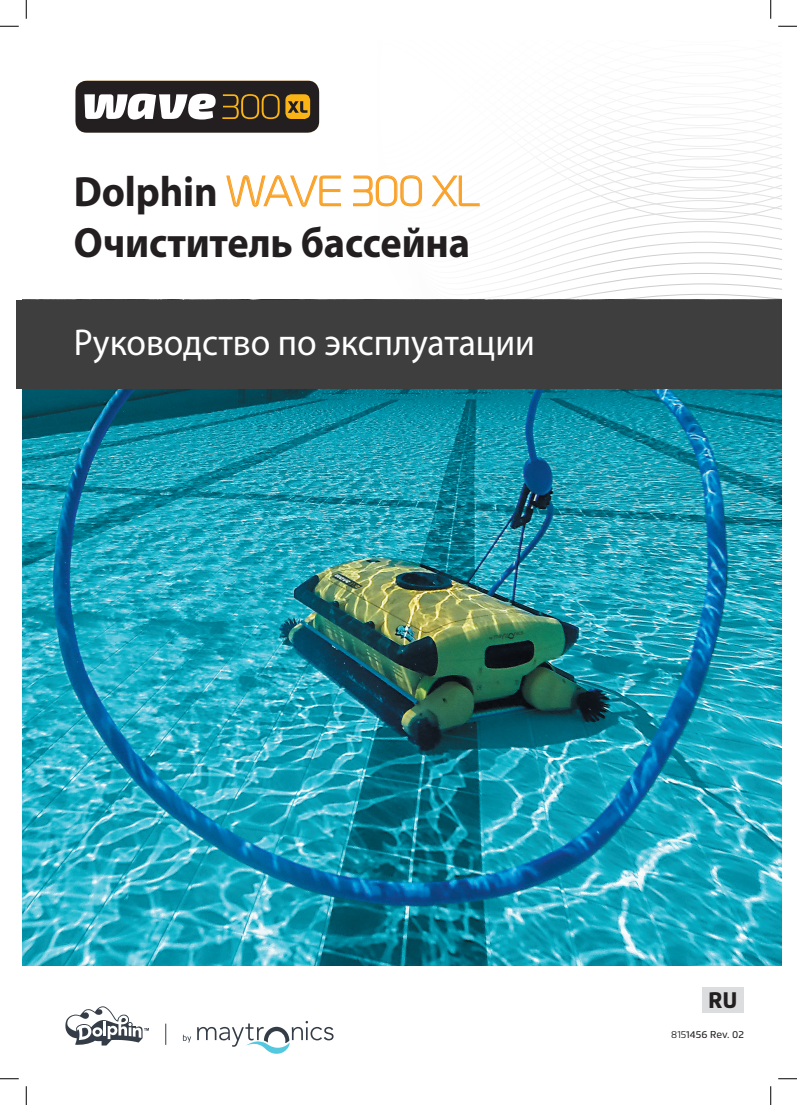
<style>
.page{position:relative;width:797px;height:1105px;background:#fff}
.page>*{position:absolute;margin:0;border:0;box-sizing:border-box;transform-origin:0 0}
.t1{font:700 42.5px "Myriad Pro";letter-spacing:-.005em;color:#231f20;scale:.95 1}
.t2{font:300 42.5px "Magistral";color:#f9a229;scale:.95 1}
.t3{font:37.5px "Myriad Pro";color:#fff;scale:.95 1}
.t4{font:800 22.5px "Flexo";color:#231f20}
.t5{font:500 10px "Flexo";color:#231f20}
.s1{font-family:"Myriad Pro";font-weight:700;color:#231f20}
.s2{font-weight:400}
</style>
<div class="page">
<img style="left:22px;top:388px;width:759px;height:578px">
<div style="left:16px;top:300px;width:765px;height:88px;background:#3e3e3f"></div>
<svg style="left:227px;top:175px;width:114px;height:31px"></svg>
<svg style="left:353px;top:175px;width:69px;height:31px"></svg>
<svg style="left:432px;top:176px;width:47px;height:30px"></svg>
<svg style="left:75px;top:81px;width:244px;height:52px"></svg>
<div style="left:702px;top:987px;width:42px;height:25px;background:#dcdddf"></div>
<svg style="left:197px;top:1021px;width:136px;height:33px"></svg>
<svg style="left:165px;top:1024px;width:1px;height:21px"></svg>
<svg style="left:65px;top:1006px;width:84px;height:39px"></svg>
<svg style="left:183px;top:1035px;width:8px;height:7px"></svg>
<svg style="left:0;top:25px;width:19px;height:2px"></svg>
<svg style="left:778px;top:25px;width:19px;height:2px"></svg>
<svg style="left:0;top:1078px;width:19px;height:1px"></svg>
<svg style="left:778px;top:1078px;width:19px;height:1px"></svg>
<svg style="left:25px;top:0;width:2px;height:19px"></svg>
<svg style="left:25px;top:1086px;width:2px;height:19px"></svg>
<svg style="left:770px;top:0;width:1px;height:19px"></svg>
<svg style="left:770px;top:1086px;width:1px;height:19px"></svg>
<p class="t2" style="left:74px;top:165px;width:428px"><span class="s1">Dolphin</span> WAVE 300 XL</p>
<p class="t1" style="left:74px;top:215px;width:418px">Очиститель бассейна</p>
<p class="t3" style="left:74px;top:319px;width:487px">Руководство по эксплуатации</p>
<p class="t4" style="left:708px;top:987px;width:31px">RU</p>
<p class="t5" style="left:671px;top:1029px;width:74px"><span class="s2">815</span>1456 Rev. 02</p>
</div>
